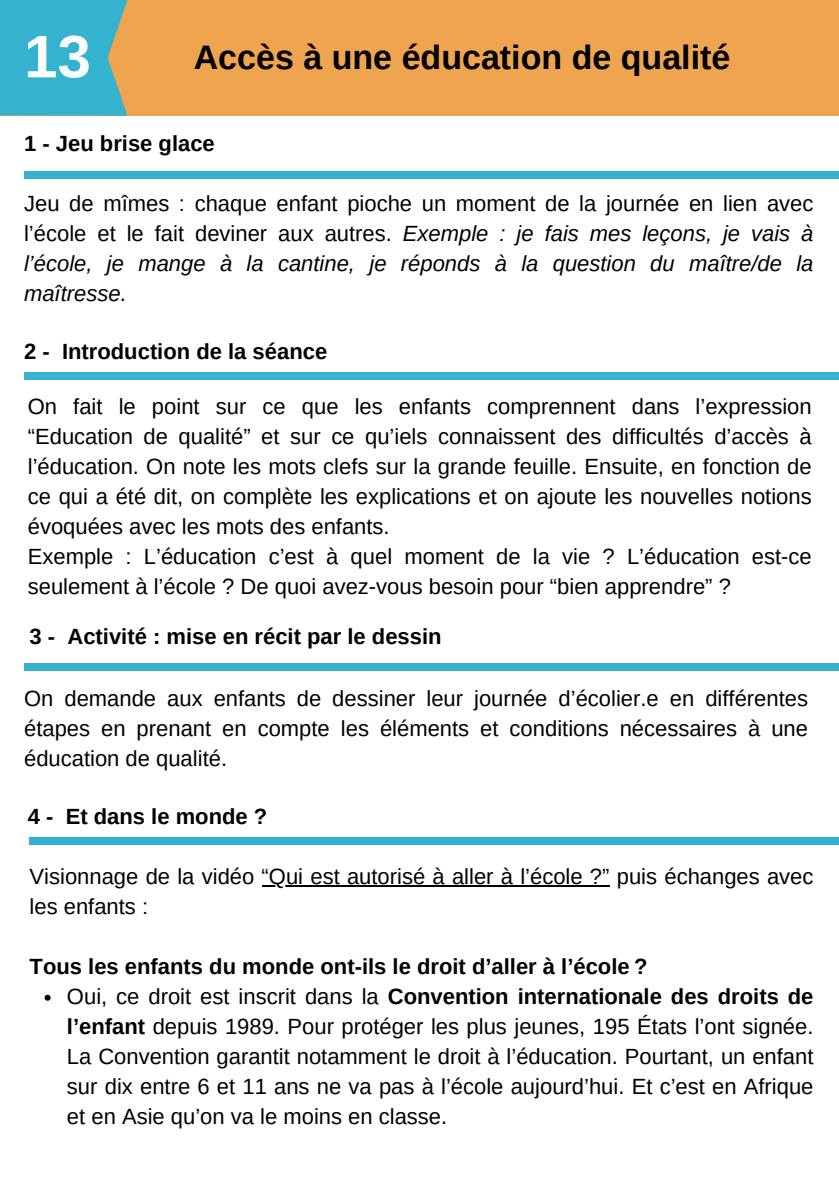
<style>
.page{position:relative;width:839px;height:1191px;background:#fff}
.page>*{position:absolute;margin:0;border:0;box-sizing:border-box;transform-origin:0 0}
.t1{font:700 60px "Arimo";color:#fff}
.t2{font:700 34px "Arimo";color:#000}
.t3{font:22px/30px "Arimo";color:#000;text-align:justify}
.t4{font:italic 22px/30px "Arimo";color:#000;text-align:justify}
.t5{font:700 22px "Arimo";color:#000}
.s1{font-style:normal}
.s2{font-weight:700}
</style>
<div class="page">
<div style="left:0;top:0;width:838px;height:116px;background:#efa54f"></div>
<div style="left:24px;top:171px;width:814px;height:7px;background:#34b2d0"></div>
<div style="left:24px;top:372px;width:814px;height:8px;background:#34b2d0"></div>
<div style="left:24px;top:663px;width:814px;height:8px;background:#34b2d0"></div>
<svg style="left:0;top:0;width:127px;height:116px;background:#42b0c5"></svg>
<div style="left:30px;top:837px;width:808px;height:8px;background:#34b2d0"></div>
<hr style="left:261px;top:885px;width:348px;height:2px;background:#000">
<svg style="left:45px;top:995px;width:6px;height:6px"></svg>
<h2 class="t1" style="left:24px;top:23px;width:68px">13</h2>
<p class="t2" style="left:194px;top:38px;width:538px">Accès à une éducation de qualité</p>
<h1 class="t5" style="left:24px;top:131px;width:192px">1 - Jeu brise glace</h1>
<h2 class="t4" style="left:24px;top:188px;width:790px"><span class="s1">Jeu de mîmes : chaque enfant pioche un moment de la journée en lien avec l’école et le fait deviner aux autres.</span> Exemple : je fais mes leçons, je vais à l’école, je mange à la cantine, je réponds à la question du maître/de la maîtresse.</h2>
<p class="t5" style="left:24px;top:339px;width:304px">2 - Introduction de la séance</p>
<p class="t3" style="left:28px;top:392px;width:785px">On fait le point sur ce que les enfants comprennent dans l’expression “Education de qualité” et sur ce qu’iels connaissent des difficultés d’accès à l’éducation. On note les mots clefs sur la grande feuille. Ensuite, en fonction de ce qui a été dit, on complète les explications et on ajoute les nouvelles notions évoquées avec les mots des enfants.</p>
<h2 class="t3" style="left:28px;top:542px;width:785px">Exemple : L’éducation c’est à quel moment de la vie ? L’éducation est-ce seulement à l’école ? De quoi avez-vous besoin pour “bien apprendre” ?</h2>
<p class="t5" style="left:30px;top:624px;width:413px">3 - Activité : mise en récit par le dessin</p>
<p class="t3" style="left:24px;top:683px;width:785px">On demande aux enfants de dessiner leur journée d’écolier.e en différentes étapes en prenant en compte les éléments et conditions nécessaires à une éducation de qualité.</p>
<h2 class="t5" style="left:28px;top:805px;width:241px">4 - Et dans le monde ?</h2>
<p class="t3" style="left:30px;top:861px;width:785px">Visionnage de la vidéo “Qui est autorisé à aller à l’école ?” puis échanges avec</p>
<h2 class="t3" style="left:30px;top:891px;width:120px">les enfants :</h2>
<h2 class="t5" style="left:30px;top:954px;width:619px">Tous les enfants du monde ont-ils le droit d’aller à l’école ?</h2>
<p class="t3" style="left:67px;top:981px;width:748px">Oui, ce droit est inscrit dans la <span class="s2">Convention internationale des droits de l’enfant</span> depuis 1989. Pour protéger les plus jeunes, 195 États l’ont signée.<br>La Convention garantit notamment le droit à l’éducation. Pourtant, un enfant sur dix entre 6 et 11 ans ne va pas à l’école aujourd’hui. Et c’est en Afrique et en Asie qu’on va le moins en classe.</p>
</div>
